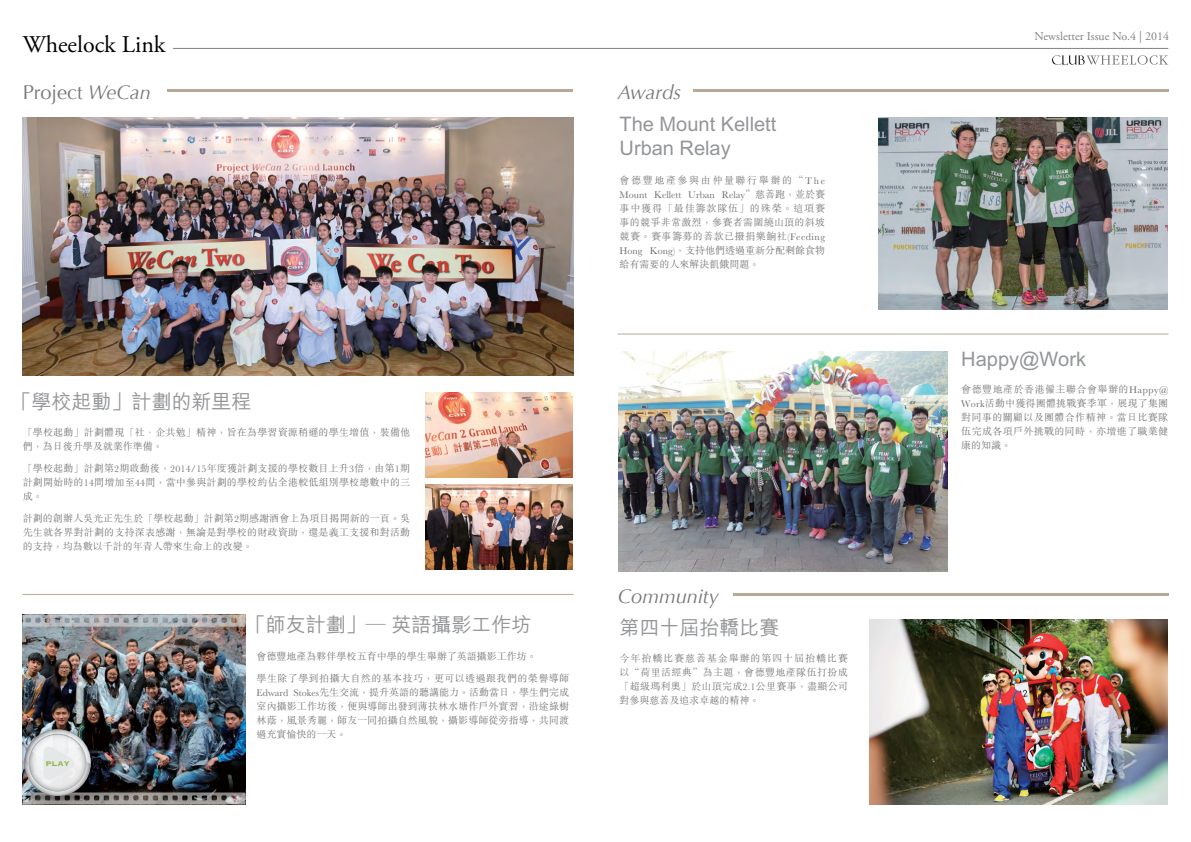
<style>
.page{position:relative;width:1191px;height:842px;background:#fff}
.page>*{position:absolute;margin:0;border:0;box-sizing:border-box;transform-origin:0 0}
.t1{font:24px "Adobe Garamond Pro";color:#000}
.t2{font:500 20px/24px "M Hei HK";color:#939598}
.t3{font:italic 20px "Optima";color:#77787b}
.t4{font:20px "Optima";color:#77787b}
.t5{font:12px "Adobe Garamond Pro";color:#808284}
.t6{font:300 10px/14px "M Sung HK";letter-spacing:.02em;color:#6d6e71;text-align:justify}
.t7{font:300 10px "M Sung HK";color:#6d6e71}
.t8{font:700 8.9px "Copperplate";color:#8fb745}
.s1{font-style:italic}
</style>
<div class="page">
<img style="left:426px;top:484px;width:147px;height:85px">
<img style="left:426px;top:392px;width:147px;height:86px">
<img style="left:23px;top:117px;width:550px;height:259px">
<hr style="left:168px;top:89px;width:405px;height:3px;background:#b6a999">
<img style="left:869px;top:619px;width:298px;height:186px">
<img style="left:878px;top:117px;width:289px;height:192px">
<img style="left:618px;top:352px;width:329px;height:219px">
<svg style="left:1052px;top:55px;width:116px;height:10px"></svg>
<hr style="left:173px;top:48px;width:995px;height:1px;background:#808284">
<hr style="left:693px;top:89px;width:475px;height:3px;background:#b6a999">
<hr style="left:733px;top:593px;width:435px;height:3px;background:#b6a999">
<img style="left:23px;top:627px;width:222px;height:103px">
<svg style="left:23px;top:615px;width:222px;height:12px;background:#adafb2"></svg>
<hr style="left:23px;top:594px;width:550px;height:1px;background:#b6a999">
<hr style="left:617px;top:333px;width:551px;height:1px;background:#b6a999">
<img style="left:23px;top:730px;width:222px;height:74px">
<h1 class="t1" style="left:23px;top:30px;width:144px">Wheelock Link</h1>
<h2 class="t4" style="left:23px;top:81px;width:130px">Project <span class="s1">WeCan</span></h2>
<h2 class="t3" style="left:618px;top:81px;width:65px">Awards</h2>
<h2 class="t2" style="left:619px;top:111px;width:158px">The Mount Kellett<br>Urban Relay</h2>
<p class="t6" style="left:619px;top:173px;width:207px">會德豐地產參與由仲量聯行舉辦的“The Mount Kellett Urban Relay”慈善跑，並於賽事中獲得「最佳籌款隊伍」的殊榮。這項賽事的競爭非常激烈，參賽者需圍繞山頂的斜坡競賽。賽事籌募的善款已撥捐樂餉社(Feeding Hong Kong)，支持他們透過重新分配剩餘食物給有需要的人來解決飢餓問題。</p>
<h2 class="t2" style="left:11px;top:388px;width:241px">「學校起動」計劃的新里程</h2>
<p class="t6" style="left:23px;top:425px;width:389px">「學校起動」計劃體現「社．企共勉」精神，旨在為學習資源稍遜的學生增值，裝備他們，為日後升學及就業作準備。</p>
<p class="t6" style="left:23px;top:461px;width:389px">「學校起動」計劃第2期啟動後，2014/15年度獲計劃支援的學校數目上升3倍，由第1期計劃開始時的14間增加至44間，當中參與計劃的學校約佔全港較低組別學校總數中的三成。</p>
<p class="t6" style="left:23px;top:511px;width:389px">計劃的創辦人吳光正先生於「學校起動」計劃第2期感謝酒會上為項目揭開新的一頁。吳先生就各界對計劃的支持深表感謝，無論是對學校的財政資助，還是義工支援和對活動的支持，均為數以千計的年青人帶來生命上的改變。</p>
<p class="t8" style="left:45px;top:758px;width:26px">PLAY</p>
<h2 class="t2" style="left:246px;top:611px;width:287px">「師友計劃」— 英語攝影工作坊</h2>
<p class="t7" style="left:257px;top:649px;width:281px">會德豐地產為夥伴學校五育中學的學生舉辦了英語攝影工作坊。</p>
<p class="t6" style="left:257px;top:671px;width:314px">學生除了學到拍攝大自然的基本技巧，更可以透過跟我們的榮譽導師Edward Stokes先生交流，提升英語的聽講能力。活動當日，學生們完成室內攝影工作坊後，便與導師出發到薄扶林水塘作戶外實習，沿途綠樹林蔭，風景秀麗，師友一同拍攝自然風貌，攝影導師從旁指導，共同渡過充實愉快的一天。</p>
<h2 class="t3" style="left:618px;top:585px;width:102px">Community</h2>
<h2 class="t2" style="left:619px;top:614px;width:161px">第四十屆抬轎比賽</h2>
<p class="t6" style="left:619px;top:651px;width:230px">今年抬轎比賽慈善基金舉辦的第四十屆抬轎比賽以“荷里活經典”為主題，會德豐地產隊伍打扮成「超級瑪利奧」於山頂完成2.1公里賽事，盡顯公司對參與慈善及追求卓越的精神。</p>
<p class="t5" style="left:1034px;top:29px;width:136px">Newsletter Issue No.4 | 2014</p>
<h2 class="t2" style="left:961px;top:345px;width:126px">Happy@Work</h2>
<p class="t6" style="left:961px;top:382px;width:208px">會德豐地產於香港僱主聯合會舉辦的Happy@ Work活動中獲得團體挑戰賽季軍，展現了集團對同事的關顧以及團體合作精神。當日比賽隊伍完成各項戶外挑戰的同時，亦增進了職業健康的知識。</p>
</div>
